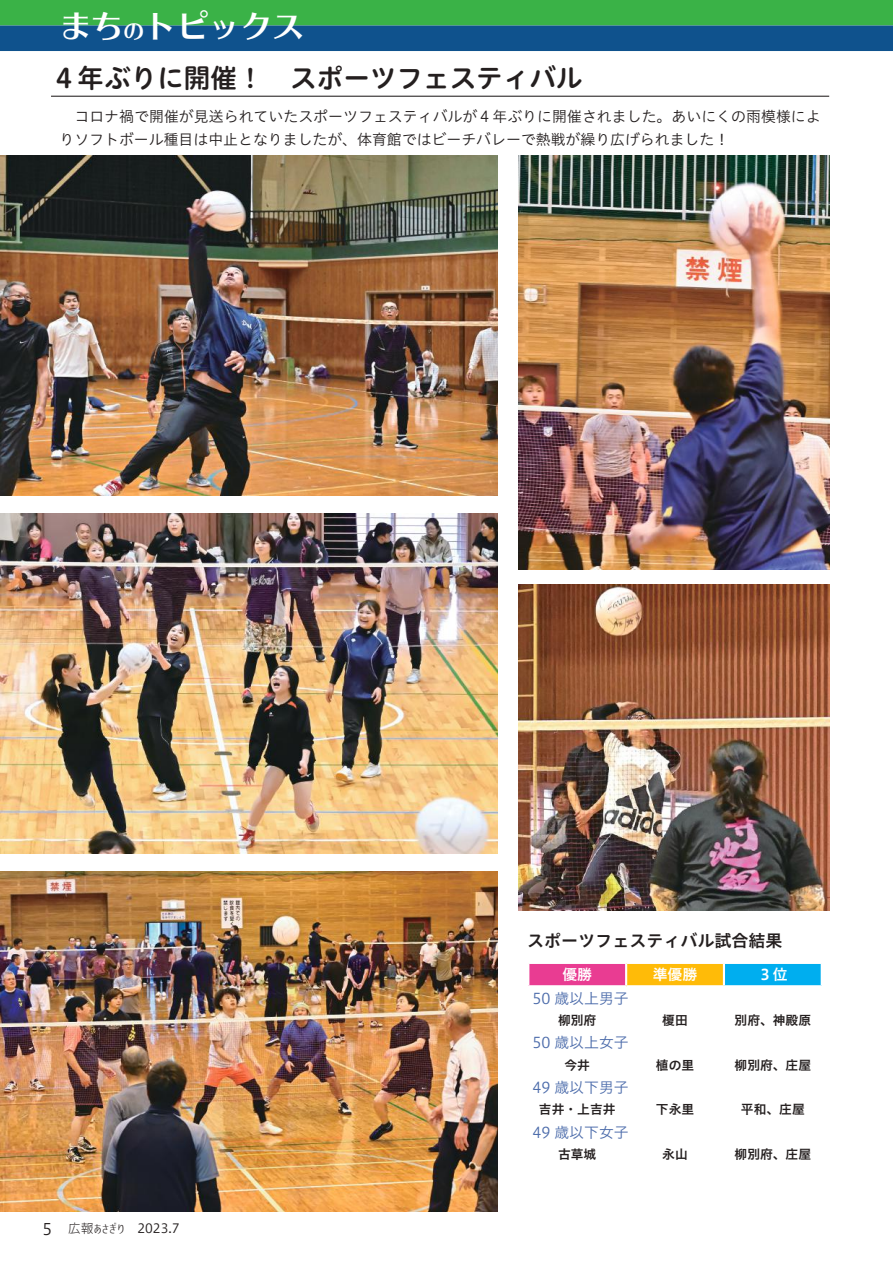
<style>
.page{position:relative;width:893px;height:1263px;background:#fff}
.page>*{position:absolute;margin:0;border:0;box-sizing:border-box;transform-origin:0 0}
.t1{font:31.95px "UD Typos 515 Std";color:#fff}
.t2{font:26.55px "Hiragino UD Sans R Std W6";color:#241f1f}
.t3{font:16.95px "Hiragino UD Sans Std W6";color:#241f1f}
.t4{font:15.9px "Hiragino UD Sans Std W3";color:#241f1f}
.t5{font:14.85px/23.4px "Hiragino UD Sans Std W3";letter-spacing:.005em;color:#241f1f}
.t6{font:14.85px "Hiragino UD Sans Std W3";color:#4b6baa}
.t7{font:14.85px "Hiragino UD Sans Std W6";color:#fff}
.t8{font:12.75px "Hiragino UD Sans Std W6";color:#241f1f}
.t9{font:12.75px "Hiragino UD Sans Std W3";color:#241f1f}
.t10{font:12.75px "Koku Gothic Light";color:#241f1f}
.s1{font-size:21.3px}
</style>
<div class="page">
<div style="left:0;top:0;width:893px;height:26px;background:#3ab247"></div>
<div style="left:0;top:26px;width:893px;height:25px;background:#0f528d"></div>
<img style="left:519px;top:155px;width:310px;height:415px">
<hr style="left:51px;top:96px;width:778px;height:1px;background:#241f1f">
<img style="left:0;top:872px;width:497px;height:340px">
<img style="left:519px;top:585px;width:310px;height:325px">
<img style="left:0;top:513px;width:497px;height:341px">
<img style="left:0;top:155px;width:497px;height:340px">
<div style="left:528px;top:963px;width:98px;height:23px;background:#e93c92"></div>
<div style="left:626px;top:963px;width:98px;height:23px;background:#ffbb08"></div>
<div style="left:724px;top:963px;width:98px;height:23px;background:#00aeef"></div>
<hr style="left:527px;top:962px;width:99px;height:2px;background:#fff">
<hr style="left:527px;top:964px;width:2px;height:21px;background:#fff">
<hr style="left:626px;top:962px;width:98px;height:2px;background:#fff">
<hr style="left:625px;top:964px;width:2px;height:21px;background:#fff">
<hr style="left:724px;top:962px;width:99px;height:2px;background:#fff">
<hr style="left:723px;top:964px;width:2px;height:21px;background:#fff">
<hr style="left:821px;top:964px;width:2px;height:21px;background:#fff">
<hr style="left:527px;top:985px;width:99px;height:2px;background:#fff">
<hr style="left:626px;top:985px;width:98px;height:2px;background:#fff">
<hr style="left:724px;top:985px;width:99px;height:2px;background:#fff">
<h1 class="t1" style="left:60px;top:-2px;width:246px">まち<span class="s1">の</span>トピックス</h1>
<h2 class="t2" style="left:51px;top:58px;width:533px">４年ぶりに開催！　スポーツフェスティバル</h2>
<p class="t5" style="left:60px;top:103px;width:763px">　コロナ禍で開催が見送られていたスポーツフェスティバルが４年ぶりに開催されました。あいにくの雨模様によりソフトボール種目は中止となりましたが、体育館ではビーチバレーで熱戦が繰り広げられました!</p>
<p class="t3" style="left:527px;top:928px;width:257px">スポーツフェスティバル試合結果</p>
<p class="t7" style="left:758px;top:963px;width:31px">３位</p>
<p class="t7" style="left:653px;top:963px;width:46px">準優勝</p>
<p class="t7" style="left:562px;top:963px;width:31px">優勝</p>
<p class="t6" style="left:533px;top:987px;width:98px">50 歳以上男子</p>
<p class="t4" style="left:43px;top:1216px;width:27px">5　</p>
<p class="t10" style="left:68px;top:1219px;width:58px">広報あさぎり</p>
<p class="t9" style="left:137px;top:1219px;width:44px">2023.7</p>
<p class="t8" style="left:558px;top:1010px;width:40px">柳別府</p>
<p class="t6" style="left:533px;top:1031px;width:98px">50 歳以上女子</p>
<p class="t8" style="left:662px;top:1010px;width:27px">榎田</p>
<p class="t8" style="left:735px;top:1010px;width:78px">別府、神殿原</p>
<p class="t8" style="left:564px;top:1055px;width:27px">今井</p>
<p class="t6" style="left:533px;top:1076px;width:98px">49 歳以下男子</p>
<p class="t8" style="left:656px;top:1055px;width:40px">植の里</p>
<p class="t8" style="left:735px;top:1055px;width:78px">柳別府、庄屋</p>
<p class="t8" style="left:539px;top:1100px;width:78px">吉井・上吉井</p>
<p class="t6" style="left:533px;top:1121px;width:98px">49 歳以下女子</p>
<p class="t8" style="left:656px;top:1100px;width:40px">下永里</p>
<p class="t8" style="left:741px;top:1100px;width:65px">平和、庄屋</p>
<p class="t8" style="left:558px;top:1144px;width:40px">古草城</p>
<p class="t8" style="left:662px;top:1144px;width:27px">永山</p>
<p class="t8" style="left:735px;top:1144px;width:78px">柳別府、庄屋</p>
</div>
